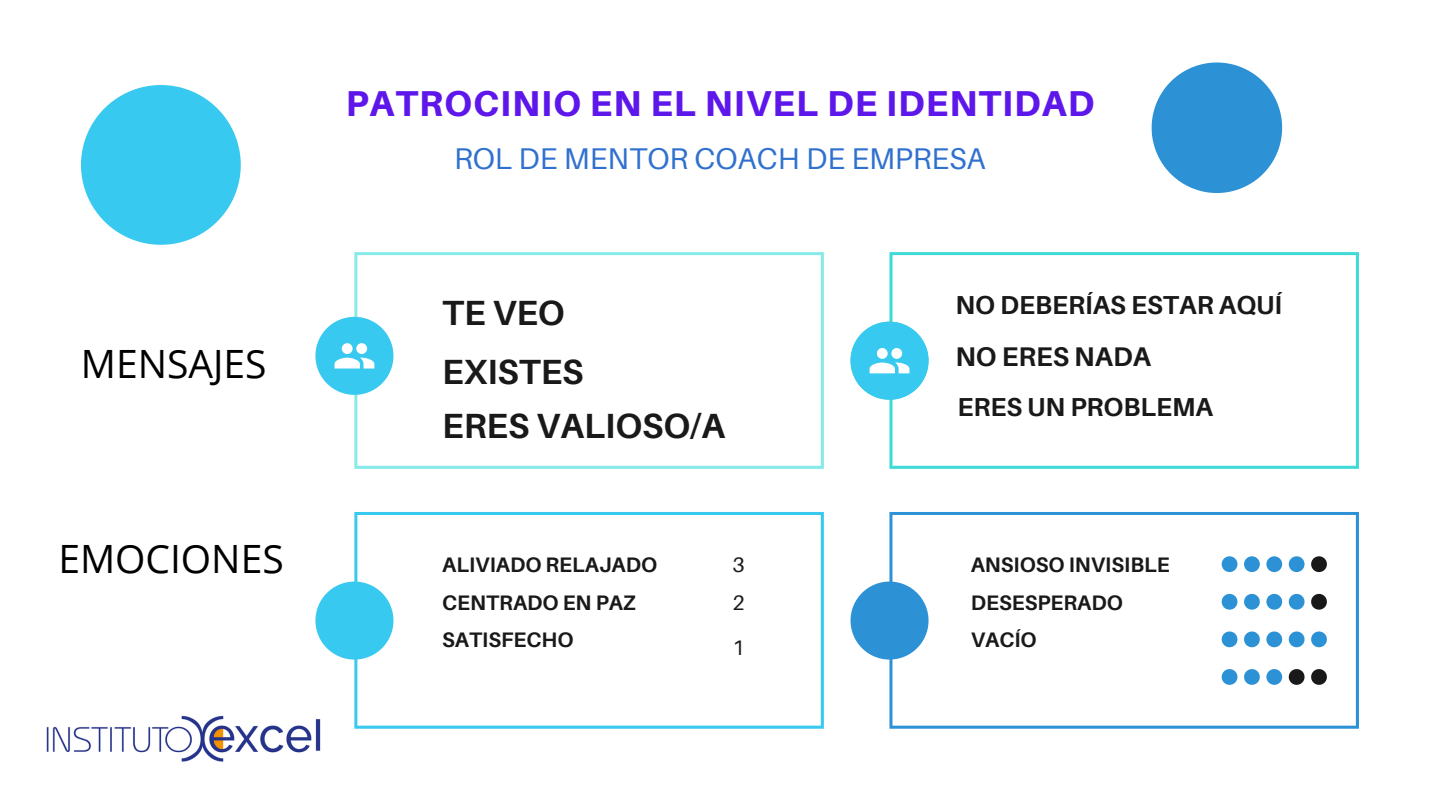
<style>
.page{position:relative;width:1440px;height:810px;background:#fff}
.page>*{position:absolute;margin:0;border:0;box-sizing:border-box;transform-origin:0 0}
.t1{font:39px "Open Sans";color:#000}
.t2{font:800 36px "Aileron";letter-spacing:.03em;color:#5e17eb}
.t3{font:700 35px/58.9px "Aileron";color:#191919}
.t4{font:30px "Aileron";color:#3071cf}
.t5{font:700 27px "Aileron";color:#191919}
.t6{font:700 26px "Aileron";color:#191919}
.t7{font:700 21px/37.6px "Aileron";color:#191919}
.t8{font:21px/37.6px "Aileron";color:#191919}
</style>
<div class="page">
<svg style="left:354px;top:252px;width:470px;height:217px"></svg>
<svg style="left:889px;top:512px;width:470px;height:217px"></svg>
<svg style="left:851px;top:582px;width:78px;height:78px"></svg>
<svg style="left:354px;top:512px;width:470px;height:217px"></svg>
<svg style="left:315px;top:582px;width:78px;height:78px"></svg>
<svg style="left:889px;top:252px;width:470px;height:217px"></svg>
<svg style="left:1222px;top:556px;width:15px;height:16px"></svg>
<svg style="left:1244px;top:556px;width:16px;height:16px"></svg>
<svg style="left:1266px;top:556px;width:16px;height:16px"></svg>
<svg style="left:1289px;top:556px;width:16px;height:16px"></svg>
<svg style="left:1311px;top:556px;width:16px;height:16px"></svg>
<svg style="left:1222px;top:594px;width:15px;height:16px"></svg>
<svg style="left:1244px;top:594px;width:16px;height:16px"></svg>
<svg style="left:1266px;top:594px;width:16px;height:16px"></svg>
<svg style="left:1289px;top:594px;width:16px;height:16px"></svg>
<svg style="left:1311px;top:594px;width:16px;height:16px"></svg>
<svg style="left:1222px;top:632px;width:15px;height:15px"></svg>
<svg style="left:1244px;top:632px;width:16px;height:15px"></svg>
<svg style="left:1266px;top:632px;width:16px;height:15px"></svg>
<svg style="left:1289px;top:632px;width:16px;height:15px"></svg>
<svg style="left:1311px;top:632px;width:16px;height:15px"></svg>
<svg style="left:1222px;top:669px;width:15px;height:16px"></svg>
<svg style="left:1244px;top:669px;width:16px;height:16px"></svg>
<svg style="left:1266px;top:669px;width:16px;height:16px"></svg>
<svg style="left:1289px;top:669px;width:16px;height:16px"></svg>
<svg style="left:1311px;top:669px;width:16px;height:16px"></svg>
<svg style="left:851px;top:322px;width:78px;height:78px"></svg>
<svg style="left:315px;top:317px;width:78px;height:78px"></svg>
<svg style="left:81px;top:85px;width:160px;height:160px"></svg>
<img style="left:46px;top:715px;width:275px;height:47px">
<svg style="left:1152px;top:63px;width:130px;height:130px"></svg>
<h1 class="t1" style="left:81px;top:336px;width:187px">MENSAJES</h1>
<h1 class="t1" style="left:58px;top:532px;width:227px">EMOCIONES</h1>
<h2 class="t2" style="left:346px;top:81px;width:750px">PATROCINIO EN EL NIVEL DE IDENTIDAD</h2>
<h3 class="t4" style="left:454px;top:140px;width:533px">ROL DE MENTOR COACH DE EMPRESA</h3>
<h3 class="t3" style="left:442px;top:282px;width:143px">TE VEO<br>EXISTES</h3>
<h3 class="t3" style="left:442px;top:395px;width:285px">ERES VALIOSO/A</h3>
<p class="t7" style="left:442px;top:545px;width:216px">ALIVIADO RELAJADO<br>CENTRADO EN PAZ<br>SATISFECHO</p>
<p class="t8" style="left:733px;top:545px;width:14px">3<br>2</p>
<p class="t8" style="left:733px;top:628px;width:14px">1</p>
<p class="t6" style="left:955px;top:289px;width:328px">NO DEBERÍAS ESTAR AQUÍ</p>
<p class="t5" style="left:955px;top:340px;width:197px">NO ERES NADA</p>
<p class="t6" style="left:957px;top:391px;width:257px">ERES UN PROBLEMA</p>
<p class="t7" style="left:971px;top:545px;width:201px">ANSIOSO INVISIBLE<br>DESESPERADO<br>VACÍO</p>
</div>
